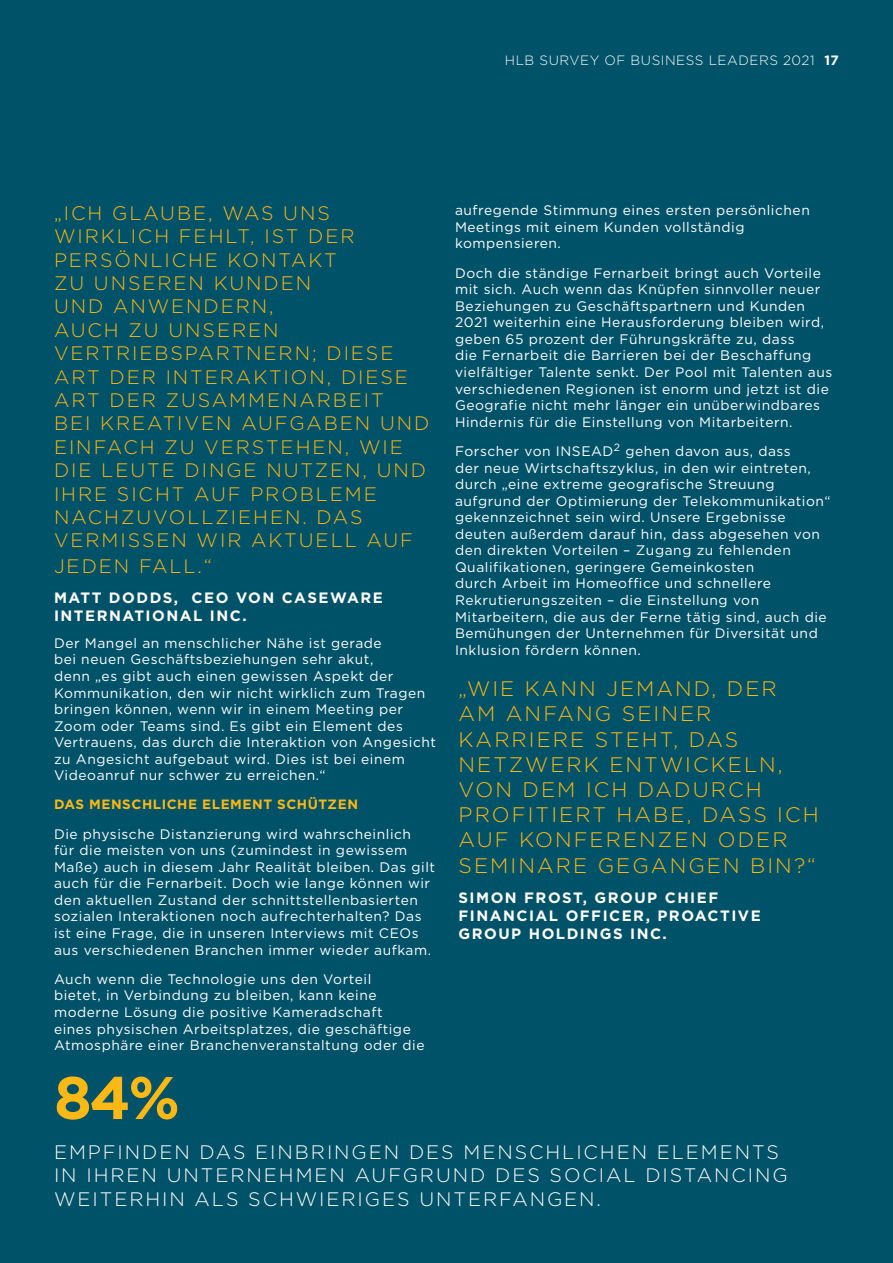
<style>
.page{position:relative;width:893px;height:1263px;background:#005269}
.page>*{position:absolute;margin:0;border:0;box-sizing:border-box;transform-origin:0 0}
.Main_head_-_Dark_Gre{font:700 60px "Gotham";color:#fcb814}
.Main_head_-_Dark_Gre-2{font:300 21px/25.2px "Gotham";letter-spacing:.1em;color:#fcb814}
.Main_head_-_Dark_Gre-3{font:300 19.5px/23.4px "Gotham";letter-spacing:.1em;color:#fcb814}
.Main_head_-_Dark_Gre-4{font:300 19.5px/23.4px "Gotham";letter-spacing:.1em;color:#fff}
.Main_head_-_Dark_Gre-5{font:700 15px/18px "Gotham";letter-spacing:.1em;color:#fff}
.Body_Copy_-_Dark_gre{font:13.8px/16.5px "Gotham";letter-spacing:.04em;color:#fff}
.t1{font:300 13.5px "Gotham";letter-spacing:.04em;color:#fff}
.Body_Copy_-_Dark_gre-2{font:700 13.5px "Gotham";letter-spacing:.04em;color:#fcb814}
.s1{font-weight:700}
</style>
<div class="page">
<p class="t1" style="left:505px;top:51px;width:336px">HLB SURVEY OF BUSINESS LEADERS 2021 <span class="s1">17</span></p>
<p class="Main_head_-_Dark_Gre-3" style="left:54px;top:201px;width:377px">„ICH GLAUBE, WAS UNS<br>WIRKLICH FEHLT, IST DER<br>PERSÖNLICHE KONTAKT<br>ZU UNSEREN KUNDEN<br>UND ANWENDERN,<br>AUCH ZU UNSEREN<br>VERTRIEBSPARTNERN; DIESE<br>ART DER INTERAKTION, DIESE<br>ART DER ZUSAMMENARBEIT<br>BEI KREATIVEN AUFGABEN UND<br>EINFACH ZU VERSTEHEN, WIE<br>DIE LEUTE DINGE NUTZEN, UND<br>IHRE SICHT AUF PROBLEME<br>NACHZUVOLLZIEHEN. DAS<br>VERMISSEN WIR AKTUELL AUF</p>
<p class="Main_head_-_Dark_Gre-3" style="left:54px;top:553px;width:159px">JEDEN FALL.“</p>
<p class="Main_head_-_Dark_Gre-5" style="left:54px;top:589px;width:330px">MATT DODDS, CEO VON CASEWARE<br>INTERNATIONAL INC.</p>
<p class="Body_Copy_-_Dark_gre" style="left:54px;top:634px;width:384px">Der Mangel an menschlicher Nähe ist gerade<br>bei neuen Geschäftsbeziehungen sehr akut,<br>denn „es gibt auch einen gewissen Aspekt der Kommunikation, den wir nicht wirklich zum Tragen bringen können, wenn wir in einem Meeting per Zoom oder Teams sind. Es gibt ein Element des Vertrauens, das durch die Interaktion von Angesicht zu Angesicht aufgebaut wird. Dies ist bei einem Videoanruf nur schwer zu erreichen.“</p>
<p class="Body_Copy_-_Dark_gre-2" style="left:54px;top:795px;width:305px">DAS MENSCHLICHE ELEMENT SCHÜTZEN</p>
<p class="Body_Copy_-_Dark_gre" style="left:54px;top:825px;width:383px">Die physische Distanzierung wird wahrscheinlich<br>für die meisten von uns (zumindest in gewissem Maße) auch in diesem Jahr Realität bleiben. Das gilt auch für die Fernarbeit. Doch wie lange können wir den aktuellen Zustand der schnittstellenbasierten sozialen Interaktionen noch aufrechterhalten? Das ist eine Frage, die in unseren Interviews mit CEOs aus verschiedenen Branchen immer wieder aufkam.</p>
<p class="Body_Copy_-_Dark_gre" style="left:54px;top:970px;width:372px">Auch wenn die Technologie uns den Vorteil<br>bietet, in Verbindung zu bleiben, kann keine moderne Lösung die positive Kameradschaft<br>eines physischen Arbeitsplatzes, die geschäftige Atmosphäre einer Branchenveranstaltung oder die</p>
<p class="Body_Copy_-_Dark_gre" style="left:455px;top:202px;width:356px">aufregende Stimmung eines ersten persönlichen<br>Meetings mit einem Kunden vollständig kompensieren.</p>
<p class="Body_Copy_-_Dark_gre" style="left:455px;top:264px;width:379px">Doch die ständige Fernarbeit bringt auch Vorteile mit sich. Auch wenn das Knüpfen sinnvoller neuer Beziehungen zu Geschäftspartnern und Kunden 2021 weiterhin eine Herausforderung bleiben wird, geben 65 prozent der Führungskräfte zu, dass<br>die Fernarbeit die Barrieren bei der Beschaffung vielfältiger Talente senkt. Der Pool mit Talenten aus verschiedenen Regionen ist enorm und jetzt ist die Geografie nicht mehr länger ein unüberwindbares Hindernis für die Einstellung von Mitarbeitern.</p>
<p class="Body_Copy_-_Dark_gre" style="left:455px;top:442px;width:377px">Forscher von INSEAD<sup>2</sup> gehen davon aus, dass<br>der neue Wirtschaftszyklus, in den wir eintreten, durch „eine extreme geografische Streuung aufgrund der Optimierung der Telekommunikation“ gekennzeichnet sein wird. Unsere Ergebnisse deuten außerdem darauf hin, dass abgesehen von den direkten Vorteilen – Zugang zu fehlenden Qualifikationen, geringere Gemeinkosten<br>durch Arbeit im Homeoffice und schnellere Rekrutierungszeiten – die Einstellung von Mitarbeitern, die aus der Ferne tätig sind, auch die Bemühungen der Unternehmen für Diversität und Inklusion fördern können.</p>
<p class="Main_head_-_Dark_Gre-2" style="left:459px;top:675px;width:362px">„WIE KANN JEMAND, DER<br>AM ANFANG SEINER<br>KARRIERE STEHT, DAS<br>NETZWERK ENTWICKELN,<br>VON DEM ICH DADURCH<br>PROFITIERT HABE, DASS ICH<br>AUF KONFERENZEN ODER<br>SEMINARE GEGANGEN BIN?“</p>
<p class="Main_head_-_Dark_Gre-5" style="left:459px;top:889px;width:261px">SIMON FROST, GROUP CHIEF</p>
<p class="Main_head_-_Dark_Gre-5" style="left:459px;top:907px;width:304px">FINANCIAL OFFICER, PROACTIVE</p>
<p class="Main_head_-_Dark_Gre-5" style="left:459px;top:925px;width:210px">GROUP HOLDINGS INC.</p>
<p class="Main_head_-_Dark_Gre" style="left:54px;top:1058px;width:127px">84%</p>
<p class="Main_head_-_Dark_Gre-4" style="left:54px;top:1140px;width:735px">EMPFINDEN DAS EINBRINGEN DES MENSCHLICHEN ELEMENTS<br>IN IHREN UNTERNEHMEN AUFGRUND DES SOCIAL DISTANCING<br>WEITERHIN ALS SCHWIERIGES UNTERFANGEN.</p>
</div>
